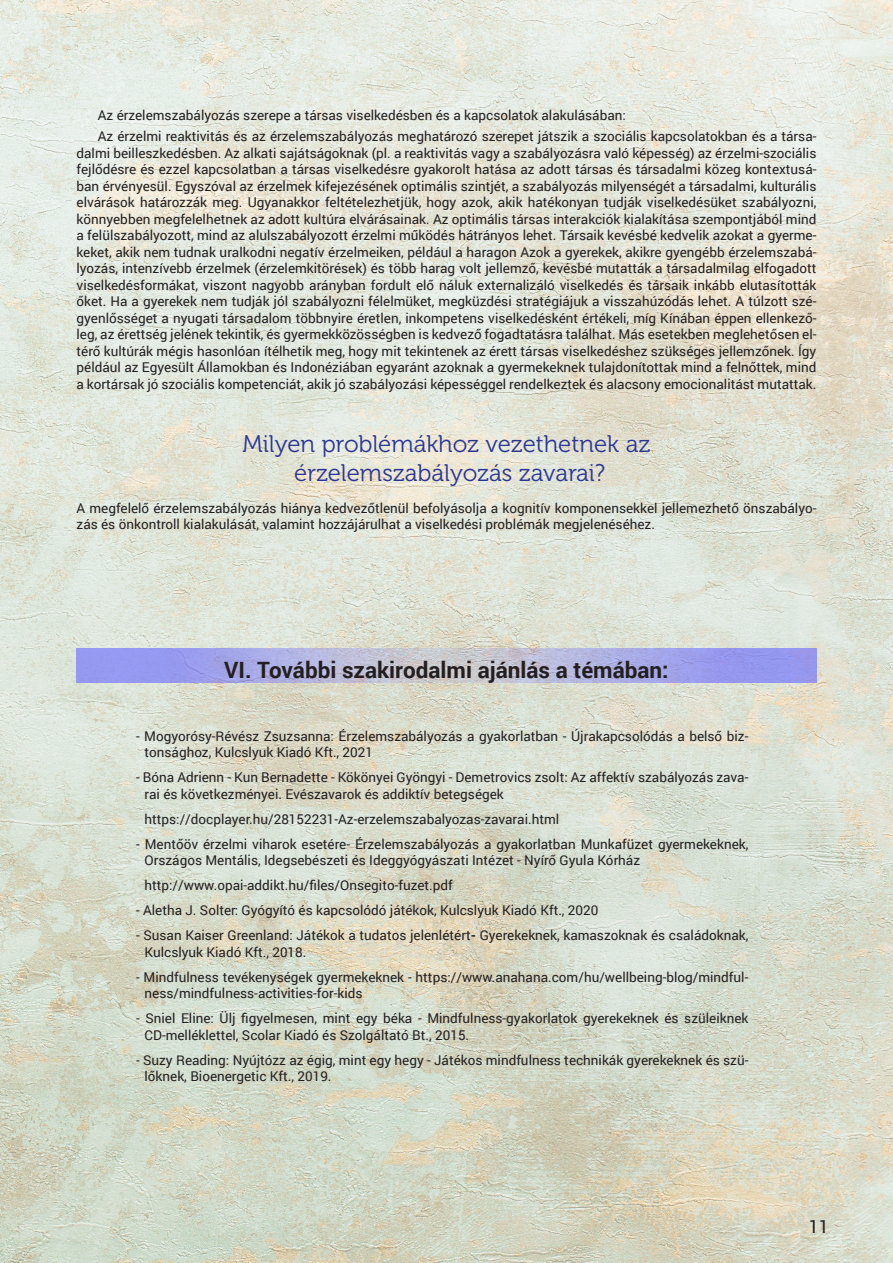
<style>
.page{position:relative;width:893px;height:1263px;background:#fff}
.page>*{position:absolute;margin:0;border:0;box-sizing:border-box;transform-origin:0 0}
.t1{font:24px "Museo 300";color:#2c3691}
.t2{font:700 22.5px "Roboto";color:#231f20}
.t3{font:18px "Roboto";color:#231f20}
.t4{font:13.5px/16.5px "Roboto";color:#231f20}
.s1{font-weight:700}
</style>
<div class="page">
<img style="left:0;top:0;width:893px;height:1263px">
<svg style="left:77px;top:648px;width:338px;height:34px;background:#a9abe4"></svg>
<svg style="left:415px;top:648px;width:401px;height:34px;background:#adafdf"></svg>
<p class="t4" style="left:98px;top:107px;width:530px">Az érzelemszabályozás szerepe a társas viselkedésben és a kapcsolatok alakulásában:</p>
<p class="t4" style="left:77px;top:128px;width:741px;text-align:justify;text-indent:21px">Az érzelmi reaktivitás és az érzelemszabályozás meghatározó szerepet játszik a szociális kapcsolatokban és a társa&shy;dalmi beilleszkedésben. Az alkati sajátságoknak (pl. a reaktivitás vagy a szabályozásra való képesség) az érzelmi-szociális fejlődésre és ezzel kapcsolatban a társas viselkedésre gyakorolt hatása az adott társas és társadalmi közeg kontextusá&shy;ban érvényesül. Egyszóval az érzelmek kifejezésének optimális szintjét, a szabályozás milyenségét a társadalmi, kulturális elvárások határozzák meg. Ugyanakkor feltételezhetjük, hogy azok, akik hatékonyan tudják viselkedésüket szabályozni, könnyebben megfelelhetnek az adott kultúra elvárásainak. Az optimális társas interakciók kialakítása szempontjából mind a felülszabályozott, mind az alulszabályozott érzelmi működés hátrányos lehet. Társaik kevésbé kedvelik azokat a gyerme&shy;keket, akik nem tudnak uralkodni negatív érzelmeiken, például a haragon Azok a gyerekek, akikre gyengébb érzelemszabá&shy;lyozás, intenzívebb érzelmek (érzelemkitörések) és több harag volt jellemző, kevésbé mutatták a társadalmilag elfogadott viselkedésformákat, viszont nagyobb arányban fordult elő náluk externalizáló viselkedés és társaik inkább elutasították őket. Ha a gyerekek nem tudják jól szabályozni félelmüket, megküzdési stratégiájuk a visszahúzódás lehet. A túlzott szé&shy;gyenlősséget a nyugati társadalom többnyire éretlen, inkompetens viselkedésként értékeli, míg Kínában éppen ellenkező&shy;leg, az érettség jelének tekintik, és gyermekközösségben is kedvező fogadtatásra találhat. Más esetekben meglehetősen el&shy;térő kultúrák mégis hasonlóan ítélhetik meg, hogy mit tekintenek az érett társas viselkedéshez szükséges jellemzőnek. Így például az Egyesült Államokban és Indonéziában egyaránt azoknak a gyermekeknek tulajdonítottak mind a felnőttek, mind a kortársak jó szociális kompetenciát, akik jó szabályozási képességgel rendelkeztek és alacsony emocionalitást mutattak.</p>
<p class="t1" style="left:243px;top:431px;width:409px">Milyen problémákhoz vezethetnek az</p>
<p class="t1" style="left:294px;top:460px;width:313px">érzelemszabályozás zavarai?</p>
<p class="t4" style="left:77px;top:499px;width:741px">A megfelelő érzelemszabályozás hiánya kedvezőtlenül befolyásolja a kognitív komponensekkel jellemezhető önszabályo&shy;zás és önkontroll kialakulását, valamint hozzájárulhat a viselkedési problémák megjelenéséhez.</p>
<p class="t2" style="left:224px;top:654px;width:446px">VI. További szakirodalmi ajánlás a témában:</p>
<p class="t4" style="left:145px;top:727px;width:605px;text-indent:-9px">- Mogyorósy-Révész Zsuzsanna: Érzelemszabályozás a gyakorlatban - Újrakapcsolódás a belső biz&shy;tonsághoz, Kulcslyuk Kiadó Kft., 2021</p>
<p class="t4" style="left:145px;top:768px;width:605px;text-indent:-9px">- Bóna Adrienn - Kun Bernadette - Kökönyei Gyöngyi - Demetrovics zsolt: Az affektív szabályozás zava&shy;rai és következményei. Evészavarok és addiktív betegségek</p>
<p class="t4" style="left:145px;top:810px;width:416px">https://docplayer.hu/28152231-Az-erzelemszabalyozas-zavarai.html</p>
<p class="t4" style="left:145px;top:835px;width:605px;text-indent:-9px">- Mentőöv érzelmi viharok esetére- Érzelemszabályozás a gyakorlatban Munkafüzet gyermekeknek,<br>Országos Mentális, Idegsebészeti és Ideggyógyászati Intézet - Nyírő Gyula Kórház</p>
<p class="t4" style="left:145px;top:876px;width:310px">http://www.opai-addikt.hu/files/Onsegito-fuzet.pdf</p>
<p class="t4" style="left:136px;top:901px;width:464px">- Aletha J. Solter: Gyógyító és kapcsolódó játékok, Kulcslyuk Kiadó Kft., 2020</p>
<p class="t4" style="left:145px;top:926px;width:605px;text-indent:-9px">- Susan Kaiser Greenland: Játékok a tudatos jelenlétért<span class="s1">-</span> Gyerekeknek, kamaszoknak és családoknak,<br>Kulcslyuk Kiadó Kft., 2018.</p>
<p class="t4" style="left:145px;top:968px;width:605px;text-indent:-9px">- Mindfulness tevékenységek gyermekeknek - https://www.anahana.com/hu/wellbeing-blog/mindful&shy;ness/mindfulness-activities-for-kids</p>
<p class="t4" style="left:145px;top:1009px;width:605px;text-indent:-9px">- Sniel Eline: Ülj figyelmesen, mint egy béka - Mindfulness-gyakorlatok gyerekeknek és szüleiknek<br>CD-melléklettel, Scolar Kiadó és Szolgáltató Bt., 2015.</p>
<p class="t4" style="left:145px;top:1051px;width:605px;text-indent:-9px">- Suzy Reading: Nyújtózz az égig, mint egy hegy - Játékos mindfulness technikák gyerekeknek és szü&shy;lőknek, Bioenergetic Kft., 2019.</p>
<h3 class="t3" style="left:809px;top:1214px;width:22px">11</h3>
</div>
